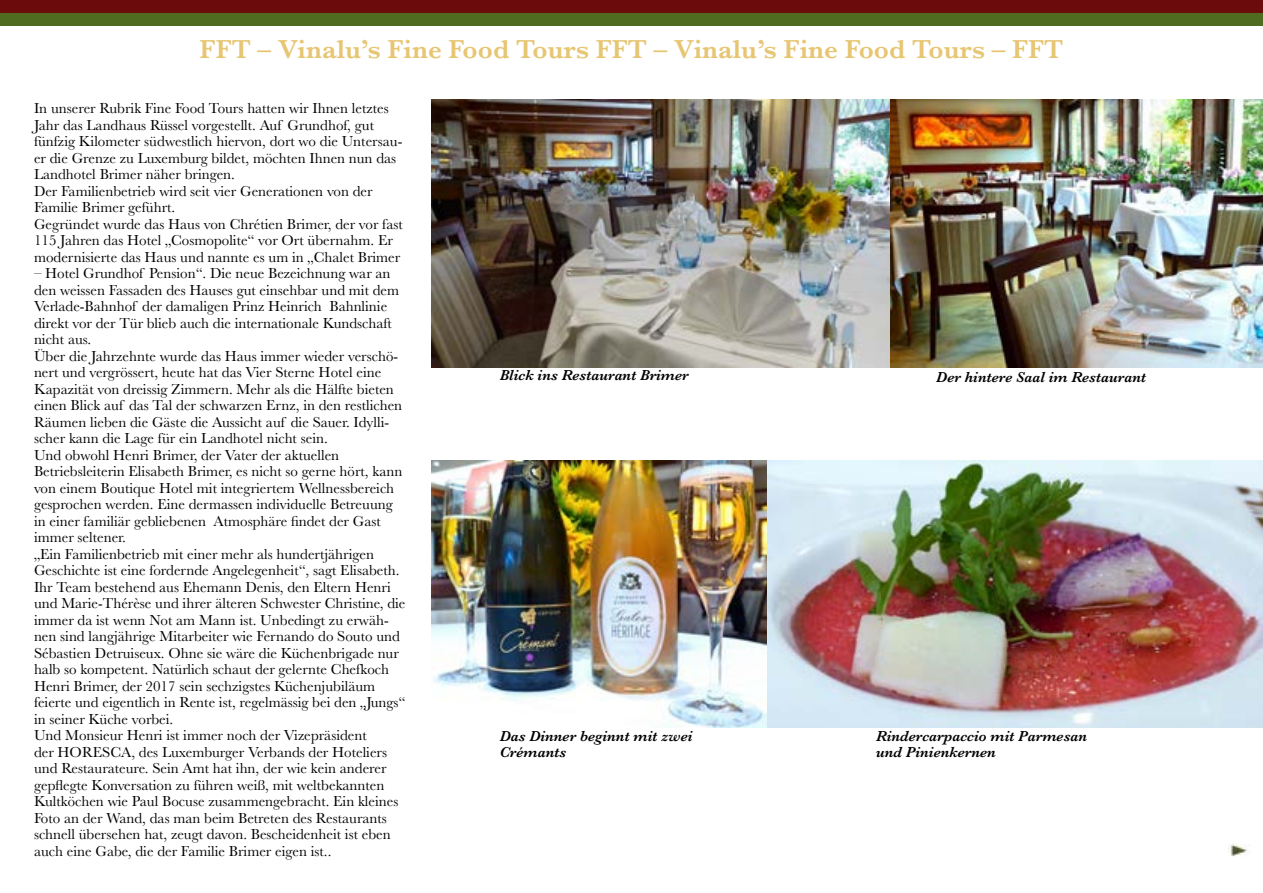
<style>
.page{position:relative;width:1263px;height:893px;background:#fff}
.page>*{position:absolute;margin:0;border:0;box-sizing:border-box;transform-origin:0 0}
.t1{font:600 27px "Baskerville";color:#e7c673}
.t2{font:15px/16.5px "Baskerville";color:#000}
.t3{font:italic 600 15px/16.5px "Baskerville";color:#000}
</style>
<div class="page">
<div style="left:0;top:0;width:1263px;height:13px;background:#6b0b0c"></div>
<div style="left:0;top:13px;width:1263px;height:13px;background:#4f6b1f"></div>
<img style="left:1229px;top:844px;width:18px;height:13px">
<img style="left:431px;top:100px;width:832px;height:267px">
<img style="left:431px;top:461px;width:832px;height:266px">
<h1 class="t1" style="left:200px;top:30px;width:865px">FFT – Vinalu’s Fine Food Tours FFT – Vinalu’s Fine Food Tours – FFT</h1>
<p class="t2" style="left:34px;top:101px;width:370px">In unserer Rubrik Fine Food Tours hatten wir Ihnen letztes Jahr das Landhaus Rüssel vorgestellt. Auf Grundhof, gut fünfzig Kilometer südwestlich hiervon, dort wo die Untersau&shy;er die Grenze zu Luxemburg bildet, möchten Ihnen nun das Landhotel Brimer näher bringen.<br>Der Familienbetrieb wird seit vier Generationen von der Familie Brimer geführt.<br>Gegründet wurde das Haus von Chrétien Brimer, der vor fast 115 Jahren das Hotel „Cosmopolite“ vor Ort übernahm. Er modernisierte das Haus und nannte es um in „Chalet Brimer</p>
<p class="t2" style="left:34px;top:266px;width:373px">– Hotel Grundhof Pension“. Die neue Bezeichnung war an den weissen Fassaden des Hauses gut einsehbar und mit dem Verlade-Bahnhof der damaligen Prinz Heinrich Bahnlinie direkt vor der Tür blieb auch die internationale Kundschaft nicht aus.<br>Über die Jahrzehnte wurde das Haus immer wieder verschö&shy;nert und vergrössert, heute hat das Vier Sterne Hotel eine Kapazität von dreissig Zimmern. Mehr als die Hälfte bieten einen Blick auf das Tal der schwarzen Ernz, in den restlichen Räumen lieben die Gäste die Aussicht auf die Sauer. Idylli&shy;scher kann die Lage für ein Landhotel nicht sein.<br>Und obwohl Henri Brimer, der Vater der aktuellen Betriebsleiterin Elisabeth Brimer, es nicht so gerne hört, kann von einem Boutique Hotel mit integriertem Wellnessbereich gesprochen werden. Eine dermassen individuelle Betreuung in einer familiär gebliebenen Atmosphäre findet der Gast immer seltener.<br>„Ein Familienbetrieb mit einer mehr als hundertjährigen Geschichte ist eine fordernde Angelegenheit“, sagt Elisabeth.<br>Ihr Team bestehend aus Ehemann Denis, den Eltern Henri und Marie-Thérèse und ihrer älteren Schwester Christine, die immer da ist wenn Not am Mann ist. Unbedingt zu erwäh&shy;nen sind langjährige Mitarbeiter wie Fernando do Souto und Sébastien Detruiseux. Ohne sie wäre die Küchenbrigade nur halb so kompetent. Natürlich schaut der gelernte Chefkoch Henri Brimer, der 2017 sein sechzigstes Küchenjubiläum feierte und eigentlich in Rente ist, regelmässig bei den „Jungs“ in seiner Küche vorbei.<br>Und Monsieur Henri ist immer noch der Vizepräsident<br>der HORESCA, des Luxemburger Verbands der Hoteliers und Restaurateure. Sein Amt hat ihn, der wie kein anderer gepflegte Konversation zu führen weiß, mit weltbekannten Kultköchen wie Paul Bocuse zusammengebracht. Ein kleines Foto an der Wand, das man beim Betreten des Restaurants schnell übersehen hat, zeugt davon. Bescheidenheit ist eben auch eine Gabe, die der Familie Brimer eigen ist..</p>
<p class="t3" style="left:500px;top:367px;width:191px">Blick ins Restaurant Brimer</p>
<p class="t3" style="left:936px;top:369px;width:211px">Der hintere Saal im Restaurant</p>
<p class="t3" style="left:500px;top:728px;width:194px">Das Dinner beginnt mit zwei<br>Crémants</p>
<p class="t3" style="left:876px;top:728px;width:213px">Rindercarpaccio mit Parmesan und Pinienkernen</p>
</div>
